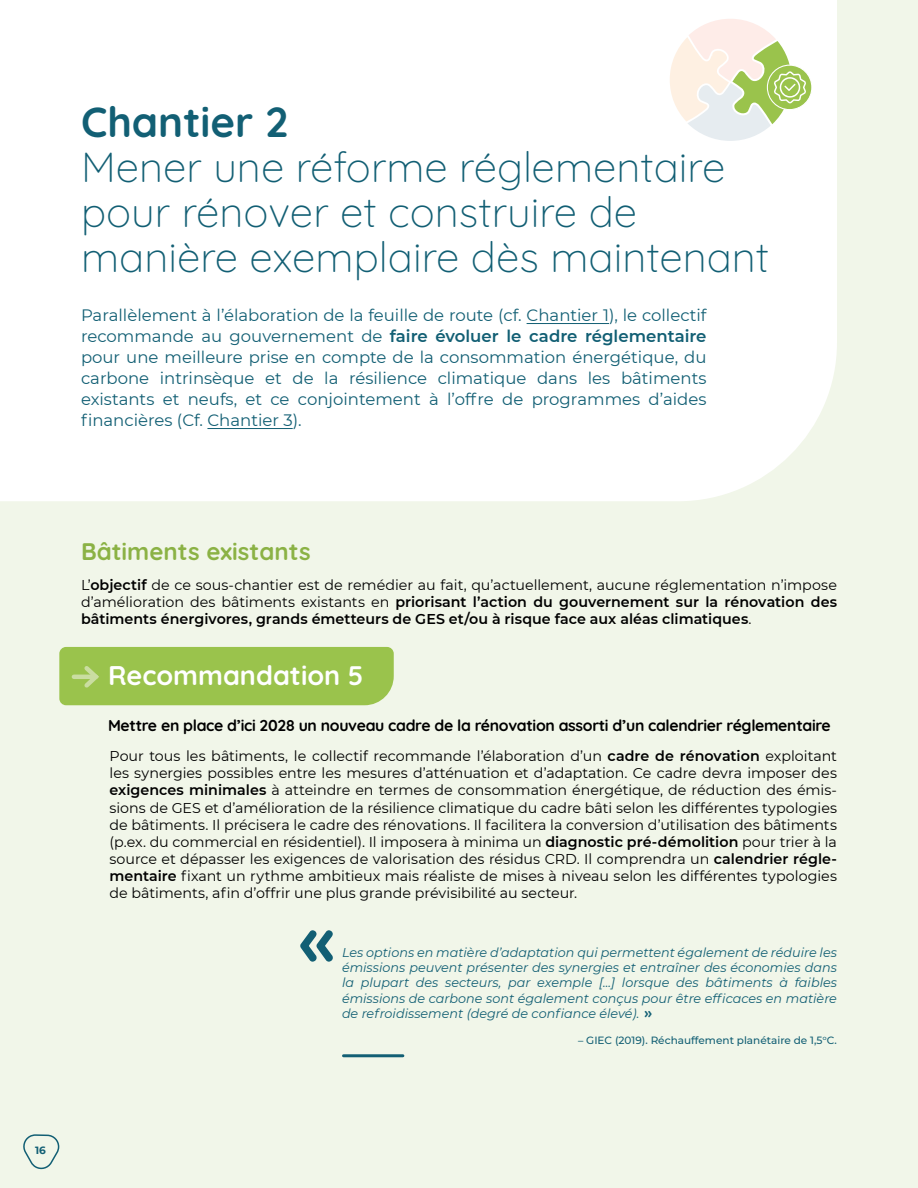
<style>
.page{position:relative;width:918px;height:1188px;background:#f1f6e9}
.page>*{position:absolute;margin:0;border:0;box-sizing:border-box;transform-origin:0 0}
.t1{font:700 73.8px "Quicksand";color:#125f74}
.t2{font:300 42px/45px "Quicksand";color:#125f74}
.t3{font:700 27px "Quicksand";color:#fff}
.t4{font:700 24px "Quicksand";color:#8bb245}
.chapeau{font:16.5px/21px "Montserrat";color:#125f74;text-align:justify}
.ss-titre3_recomm{font:700 15.75px "Quicksand";letter-spacing:-.02em;color:#000}
.txt_courant{font:14.25px/17.1px "Montserrat";color:#000;text-align:justify}
.t5{font:600 14.25px/17.1px "Montserrat";letter-spacing:.005em;color:#000;text-align:justify}
.t6{font:italic 12.75px/15.3px "Montserrat";color:#125f74;text-align:justify}
.t7{font:500 10.5px "Montserrat";color:#125f74}
.t8{font:700 10.5px "Montserrat";color:#125f74}
.s1{font-weight:700}
.s2{font-weight:600}
.s3{font-weight:400}
.s4{font-family:"Quicksand";font-weight:700;font-style:normal;font-size:15px}
</style>
<div class="page">
<div style="left:0;top:0;width:837px;height:501px;background:#fff"></div>
<hr style="left:527px;top:323px;width:82px;height:1px;background:#125f74">
<hr style="left:207px;top:428px;width:86px;height:1px;background:#125f74">
<svg style="left:23px;top:1134px;width:36px;height:36px"></svg>
<div style="left:59px;top:647px;width:335px;height:58px;background:#9ac34c"></div>
<hr style="left:344px;top:1054px;width:59px;height:3px;background:#125f74">
<svg style="left:767px;top:65px;width:45px;height:45px"></svg>
<svg style="left:670px;top:19px;width:136px;height:122px"></svg>
<div style="left:767px;top:65px;width:45px;height:45px;border:1px solid #fff;border-radius:50%"></div>
<p class="t2" style="left:81px;top:96px;width:690px"><span class="s1">Chantier 2<br></span>Mener une réforme réglementaire pour rénover et construire de manière exemplaire dès maintenant</p>
<p class="chapeau" style="left:81px;top:304px;width:627px">Parallèlement à l’élaboration de la feuille de route (cf. Chantier 1), le collectif recommande au gouvernement de <span class="s2">faire évoluer le cadre réglementaire </span>pour une meilleure prise en compte de la consommation énergétique, du carbone intrinsèque et de la résilience climatique dans les bâtiments existants et neufs, et ce conjointement à l’offre de programmes d’aides financières (Cf. Chantier 3).</p>
<p class="t4" style="left:81px;top:533px;width:231px">Bâtiments existants</p>
<p class="t5" style="left:81px;top:576px;width:758px"><span class="s3">L’</span>objectif <span class="s3">de ce sous-chantier est de remédier au fait, qu’actuellement, aucune réglementation n’impose d’amélioration des bâtiments existants en</span> priorisant l’action du gouvernement sur la rénovation des bâtiments énergivores, grands émetteurs de GES et/ou à risque face aux aléas climatiques<span class="s3">.</span></p>
<p class="t3" style="left:108px;top:654px;width:257px">Recommandation 5</p>
<p class="ss-titre3_recomm" style="left:108px;top:713px;width:724px">Mettre en place d’ici 2028 un nouveau cadre de la rénovation assorti d’un calendrier réglementaire</p>
<p class="txt_courant" style="left:110px;top:747px;width:729px">Pour tous les bâtiments, le collectif recommande l’élaboration d’un <span class="s2">cadre de rénovation</span> exploitant les synergies possibles entre les mesures d’atténuation et d’adaptation. Ce cadre devra imposer des <span class="s2">exigences minimales</span> à atteindre en termes de consommation énergétique, de réduction des émis&shy;sions de GES et d’amélioration de la résilience climatique du cadre bâti selon les différentes typologies de bâtiments. Il précisera le cadre des rénovations. Il facilitera la conversion d’utilisation des bâtiments (p.ex. du commercial en résidentiel). Il imposera à minima un <span class="s2">diagnostic pré-démolition</span> pour trier à la source et dépasser les exigences de valorisation des résidus CRD. Il comprendra un <span class="s2">calendrier régle&shy;mentaire</span> fixant un rythme ambitieux mais réaliste de mises à niveau selon les différentes typologies de bâtiments, afin d’offrir une plus grande prévisibilité au secteur.</p>
<p class="t1" style="left:299px;top:882px;width:37px">«</p>
<p class="t6" style="left:342px;top:944px;width:497px">Les options en matière d’adaptation qui permettent également de réduire les émissions peuvent présenter des synergies et entraîner des économies dans la plupart des secteurs, par exemple [...] lorsque des bâtiments à faibles émissions de carbone sont également conçus pour être efficaces en matière de refroidissement (degré de confiance élevé). <span class="s4">»</span></p>
<p class="t7" style="left:578px;top:1033px;width:260px">– GIEC (2019). Réchauffement planétaire de 1,5°C.</p>
<p class="t8" style="left:35px;top:1143px;width:12px">16</p>
</div>
